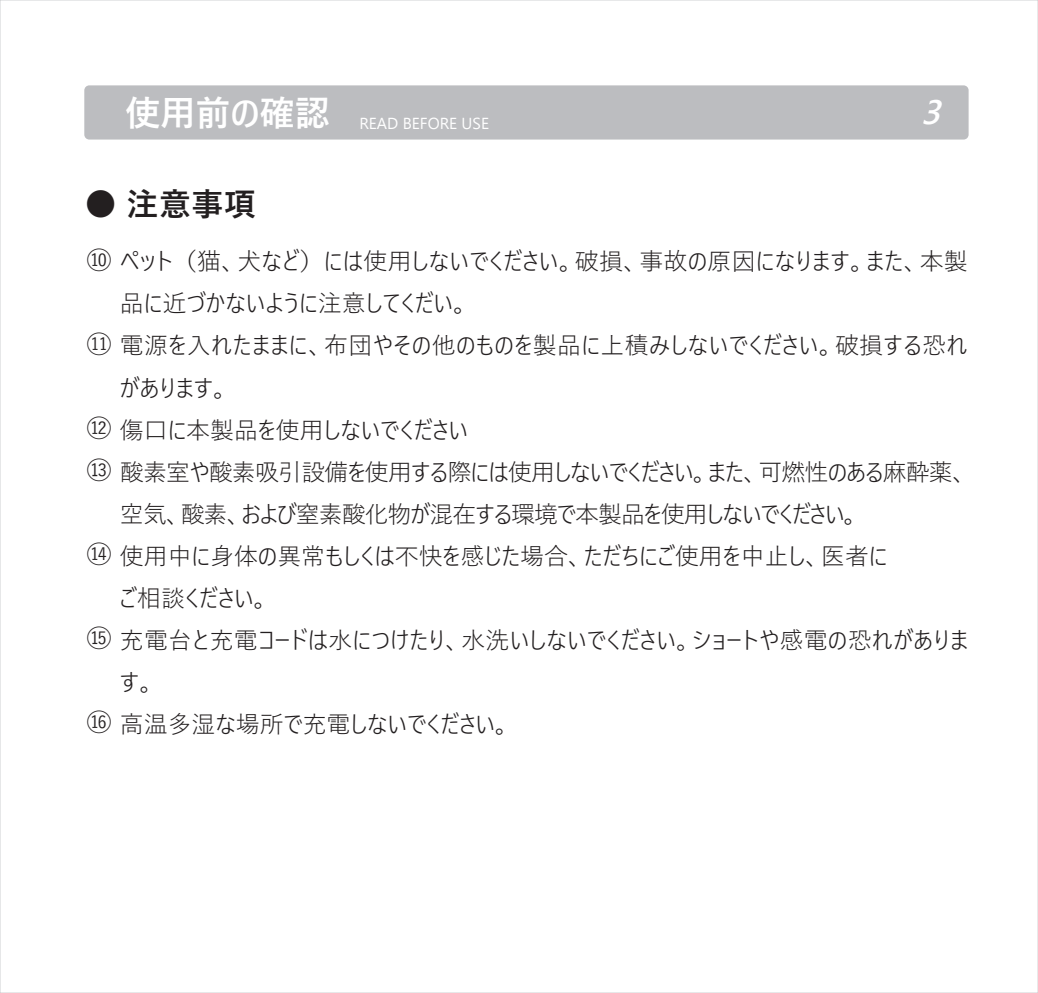
<style>
.page{position:relative;width:1038px;height:993px;background:#fff}
.page>*{position:absolute;margin:0;border:0;box-sizing:border-box;transform-origin:0 0}
.t1{font:italic 700 33.95px "Yu Gothic UI";color:#fff}
.t2{font:700 31.85px "Yu Gothic UI";color:#231f20}
.t3{font:300 23.8px "Yu Gothic UI";color:#231f20}
.t4{font:300 23.8px "Yu Gothic UI";letter-spacing:-.03em;color:#231f20}
.t5{font:300 23.8px "Yu Gothic UI";letter-spacing:.02em;color:#231f20}
.t6{font:300 23.8px "Yu Gothic UI";letter-spacing:-.04em;color:#231f20}
.t7{font:15.75px "Yu Gothic UI";color:#fff}
</style>
<div class="page">
<div style="left:84px;top:85px;width:884px;height:54px;background:#bcbdc0;border-radius:5px"></div>
<p class="t7" style="left:125px;top:108px;width:365px"><sup>使用前の確認</sup> READ BEFORE USE</p>
<h1 class="t1" style="left:920px;top:93px;width:35px">3</h1>
<h2 class="t2" style="left:85px;top:186px;width:173px">● 注意事項</h2>
<p class="t3" style="left:87px;top:239px;width:882px">⑩ ペット（猫、犬など）には使用しないでください。破損、事故の原因になります。また、本製</p>
<p class="t3" style="left:120px;top:281px;width:350px">品に近づかないように注意してくだい。</p>
<p class="t5" style="left:87px;top:323px;width:882px">⑪ 電源を入れたままに、布団やその他のものを製品に上積みしないでください。破損する恐れ</p>
<p class="t3" style="left:120px;top:365px;width:111px">があります。</p>
<p class="t3" style="left:87px;top:407px;width:383px">⑫ 傷口に本製品を使用しないでください</p>
<p class="t4" style="left:87px;top:449px;width:882px">⑬ 酸素室や酸素吸引設備を使用する際には使用しないでください。また、可燃性のある麻酔薬、</p>
<p class="t6" style="left:120px;top:491px;width:741px">空気、酸素、および窒素酸化物が混在する環境で本製品を使用しないでください。</p>
<p class="t3" style="left:87px;top:533px;width:802px">⑭ 使用中に身体の異常もしくは不快を感じた場合、ただちにご使用を中止し、医者に</p>
<p class="t3" style="left:120px;top:575px;width:151px">ご相談ください。</p>
<p class="t3" style="left:87px;top:617px;width:882px">⑮ 充電台と充電コードは水につけたり、水洗いしないでください。ショートや感電の恐れがありま</p>
<p class="t3" style="left:120px;top:659px;width:37px">す。</p>
<p class="t3" style="left:87px;top:701px;width:425px">⑯ 高温多湿な場所で充電しないでください。</p>
</div>
